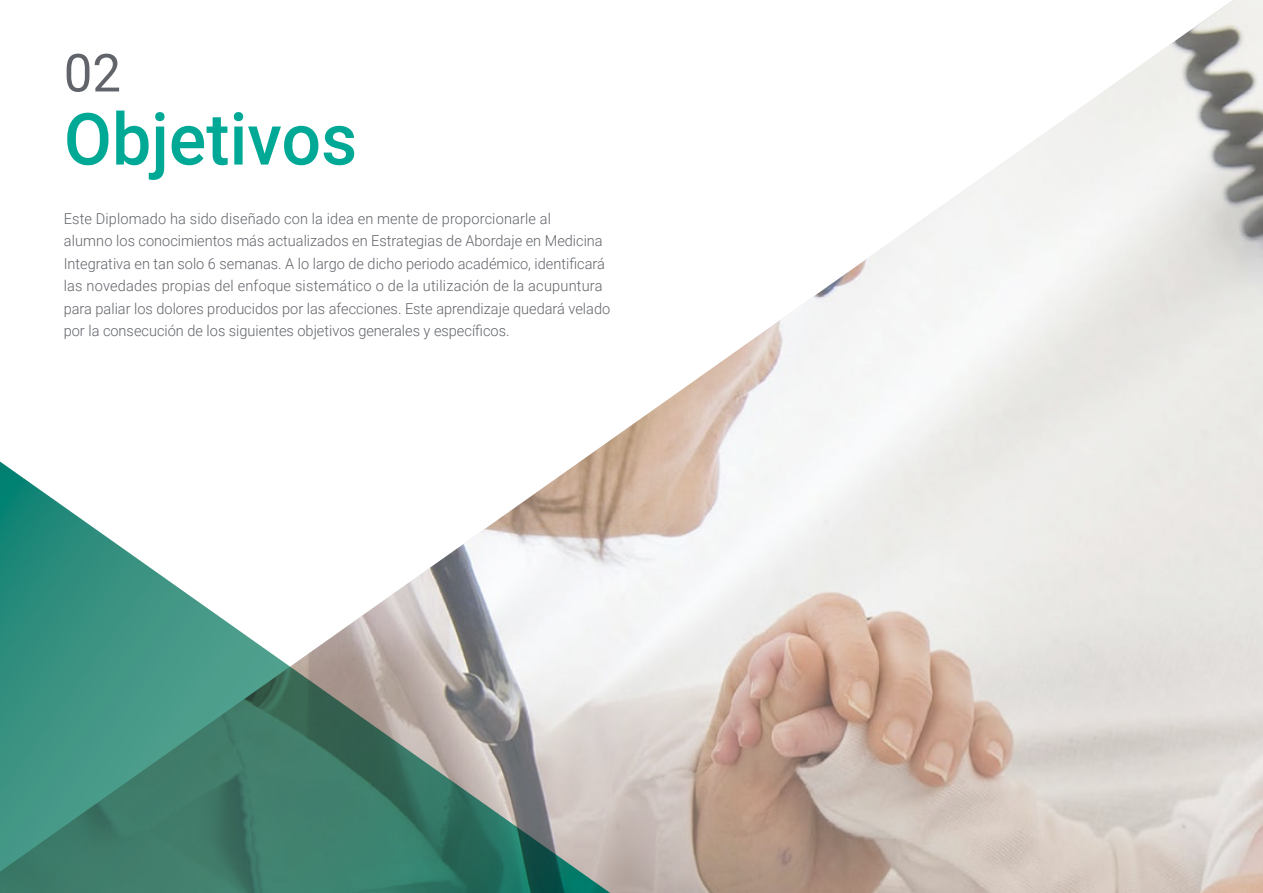
<style>
.page{position:relative;width:1263px;height:893px;background:#fff}
.page>*{position:absolute;margin:0;border:0;box-sizing:border-box;transform-origin:0 0}
.t1{font:500 72px "Roboto";color:#00a996}
.t2{font:52.5px "Roboto";color:#61646a}
.t3{font:300 15px/22.5px "Roboto";color:#61646a}
</style>
<div class="page">
<img style="left:602px;top:0;width:661px;height:893px">
<svg style="left:0;top:446px;width:640px;height:447px"></svg>
<h2 class="t2" style="left:64px;top:36px;width:59px">02</h2>
<h1 class="t1" style="left:64px;top:89px;width:295px">Objetivos</h1>
<p class="t3" style="left:64px;top:207px;width:548px">Este Diplomado ha sido diseñado con la idea en mente de proporcionarle al<br>alumno los conocimientos más actualizados en Estrategias de Abordaje en Medicina Integrativa en tan solo 6 semanas. A lo largo de dicho periodo académico, identificará las novedades propias del enfoque sistemático o de la utilización de la acupuntura para paliar los dolores producidos por las afecciones. Este aprendizaje quedará velado por la consecución de los siguientes objetivos generales y específicos.</p>
</div>
